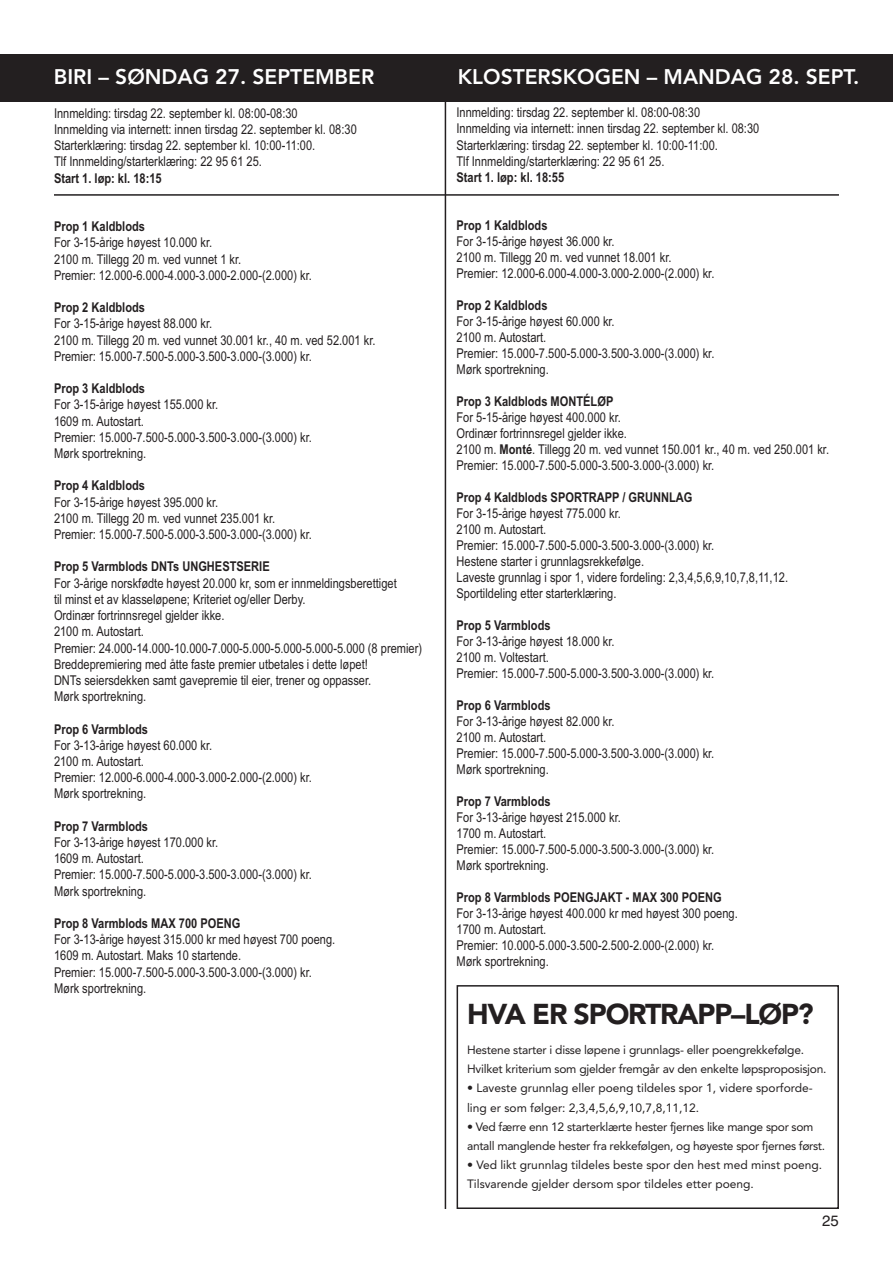
<style>
.page{position:relative;width:893px;height:1263px;background:#fff}
.page>*{position:absolute;margin:0;border:0;box-sizing:border-box;transform-origin:0 0}
.t1{font:900 28.5px "Avenir";letter-spacing:-.04em;color:#231f20}
.t2{font:800 21px "Avenir";color:#fff}
.t3{font:15px "Helvetica";color:#231f20}
.t4{font:13.5px/16.2px "Arial Narrow";color:#231f20}
.t5{font:700 13.5px "Arial Narrow";color:#231f20}
.t6{font:12px/19px "Avenir";letter-spacing:-.02em;color:#231f20}
.t7{font:12px/19px "Avenir";color:#231f20}
.s1{font-weight:700}
</style>
<div class="page">
<div style="left:0;top:54px;width:893px;height:48px;background:#231f20"></div>
<hr style="left:445px;top:54px;width:1px;height:1155px;background:#231f20">
<hr style="left:54px;top:194px;width:785px;height:2px;background:#231f20">
<div style="left:457px;top:985px;width:382px;height:224px;border:2px solid #231f20"></div>
<h2 class="t2" style="left:54px;top:60px;width:322px">BIRI – SØNDAG 27. SEPTEMBER</h2>
<h2 class="t2" style="left:458px;top:60px;width:403px">KLOSTERSKOGEN – MANDAG 28. SEPT.</h2>
<p class="t4" style="left:456px;top:104px;width:304px">Innmelding: tirsdag 22. september kl. 08:00-08:30<br>Innmelding via internett: innen tirsdag 22. september kl. 08:30<br>Starterklæring: tirsdag 22. september kl. 10:00-11:00.<br>Tlf Innmelding/starterklæring: 22 95 61 25.</p>
<p class="t5" style="left:456px;top:169px;width:109px">Start 1. løp: kl. 18:55</p>
<p class="t5" style="left:456px;top:218px;width:93px">Prop 1 Kaldblods</p>
<p class="t4" style="left:456px;top:234px;width:259px">For 3-15-årige høyest 36.000 kr.<br>2100 m. Tillegg 20 m. ved vunnet 18.001 kr.<br>Premier: 12.000-6.000-4.000-3.000-2.000-(2.000) kr.</p>
<p class="t5" style="left:456px;top:298px;width:93px">Prop 2 Kaldblods</p>
<p class="t4" style="left:456px;top:314px;width:259px">For 3-15-årige høyest 60.000 kr.<br>2100 m. Autostart.<br>Premier: 15.000-7.500-5.000-3.500-3.000-(3.000) kr.<br>Mørk sportrekning.</p>
<p class="t5" style="left:456px;top:394px;width:158px">Prop 3 Kaldblods MONTÉLØP</p>
<p class="t4" style="left:456px;top:410px;width:374px">For 5-15-årige høyest 400.000 kr.<br>Ordinær fortrinnsregel gjelder ikke.<br>2100 m. <span class="s1">Monté</span>. Tillegg 20 m. ved vunnet 150.001 kr., 40 m. ved 250.001 kr.<br>Premier: 15.000-7.500-5.000-3.500-3.000-(3.000) kr.</p>
<p class="t5" style="left:456px;top:490px;width:237px">Prop 4 Kaldblods SPORTRAPP / GRUNNLAG</p>
<p class="t4" style="left:456px;top:506px;width:333px">For 3-15-årige høyest 775.000 kr.<br>2100 m. Autostart.<br>Premier: 15.000-7.500-5.000-3.500-3.000-(3.000) kr.<br>Hestene starter i grunnlagsrekkefølge.<br>Laveste grunnlag i spor 1, videre fordeling: 2,3,4,5,6,9,10,7,8,11,12.<br>Sportildeling etter starterklæring.</p>
<p class="t5" style="left:456px;top:618px;width:96px">Prop 5 Varmblods</p>
<p class="t4" style="left:456px;top:633px;width:259px">For 3-13-årige høyest 18.000 kr.<br>2100 m. Voltestart.<br>Premier: 15.000-7.500-5.000-3.500-3.000-(3.000) kr.</p>
<p class="t5" style="left:456px;top:698px;width:96px">Prop 6 Varmblods</p>
<p class="t4" style="left:456px;top:713px;width:259px">For 3-13-årige høyest 82.000 kr.<br>2100 m. Autostart.<br>Premier: 15.000-7.500-5.000-3.500-3.000-(3.000) kr.<br>Mørk sportrekning.</p>
<p class="t5" style="left:456px;top:794px;width:96px">Prop 7 Varmblods</p>
<p class="t4" style="left:456px;top:809px;width:259px">For 3-13-årige høyest 215.000 kr.<br>1700 m. Autostart.<br>Premier: 15.000-7.500-5.000-3.500-3.000-(3.000) kr.<br>Mørk sportrekning.</p>
<p class="t5" style="left:456px;top:889px;width:267px">Prop 8 Varmblods POENGJAKT - MAX 300 POENG</p>
<p class="t4" style="left:456px;top:905px;width:283px">For 3-13-årige høyest 400.000 kr med høyest 300 poeng.<br>1700 m. Autostart.<br>Premier: 10.000-5.000-3.500-2.500-2.000-(2.000) kr.<br>Mørk sportrekning.</p>
<h1 class="t1" style="left:467px;top:990px;width:348px">HVA ER SPORTRAPP–LØP?</h1>
<p class="t6" style="left:467px;top:1040px;width:361px">Hestene starter i disse løpene i grunnlags- eller poengrekkefølge.<br>Hvilket kriterium som gjelder fremgår av den enkelte løpsproposisjon.</p>
<p class="t7" style="left:467px;top:1078px;width:347px">• Laveste grunnlag eller poeng tildeles spor 1, videre sporforde&shy;ling er som følger: 2,3,4,5,6,9,10,7,8,11,12.</p>
<p class="t6" style="left:467px;top:1116px;width:360px">• Ved færre enn 12 starterklærte hester fjernes like mange spor som antall manglende hester fra rekkefølgen, og høyeste spor fjernes først.</p>
<p class="t7" style="left:467px;top:1155px;width:357px">• Ved likt grunnlag tildeles beste spor den hest med minst poeng.<br>Tilsvarende gjelder dersom spor tildeles etter poeng.</p>
<p class="t4" style="left:54px;top:105px;width:304px">Innmelding: tirsdag 22. september kl. 08:00-08:30<br>Innmelding via internett: innen tirsdag 22. september kl. 08:30<br>Starterklæring: tirsdag 22. september kl. 10:00-11:00.<br>Tlf Innmelding/starterklæring: 22 95 61 25.</p>
<p class="t5" style="left:54px;top:170px;width:109px">Start 1. løp: kl. 18:15</p>
<p class="t5" style="left:54px;top:219px;width:93px">Prop 1 Kaldblods</p>
<p class="t4" style="left:54px;top:235px;width:259px">For 3-15-årige høyest 10.000 kr.<br>2100 m. Tillegg 20 m. ved vunnet 1 kr.<br>Premier: 12.000-6.000-4.000-3.000-2.000-(2.000) kr.</p>
<p class="t5" style="left:54px;top:300px;width:93px">Prop 2 Kaldblods</p>
<p class="t4" style="left:54px;top:316px;width:323px">For 3-15-årige høyest 88.000 kr.<br>2100 m. Tillegg 20 m. ved vunnet 30.001 kr., 40 m. ved 52.001 kr.<br>Premier: 15.000-7.500-5.000-3.500-3.000-(3.000) kr.</p>
<p class="t5" style="left:54px;top:381px;width:93px">Prop 3 Kaldblods</p>
<p class="t4" style="left:54px;top:397px;width:259px">For 3-15-årige høyest 155.000 kr.<br>1609 m. Autostart.<br>Premier: 15.000-7.500-5.000-3.500-3.000-(3.000) kr.<br>Mørk sportrekning.</p>
<p class="t5" style="left:54px;top:478px;width:93px">Prop 4 Kaldblods</p>
<p class="t4" style="left:54px;top:494px;width:259px">For 3-15-årige høyest 395.000 kr.<br>2100 m. Tillegg 20 m. ved vunnet 235.001 kr.<br>Premier: 15.000-7.500-5.000-3.500-3.000-(3.000) kr.</p>
<p class="t5" style="left:54px;top:559px;width:217px">Prop 5 Varmblods DNTs UNGHESTSERIE</p>
<p class="t4" style="left:54px;top:575px;width:370px">For 3-årige norskfødte høyest 20.000 kr, som er innmeldingsberettiget<br>til minst et av klasseløpene; Kriteriet og/eller Derby.<br>Ordinær fortrinnsregel gjelder ikke.<br>2100 m. Autostart.<br>Premier: 24.000-14.000-10.000-7.000-5.000-5.000-5.000-5.000 (8 premier)<br>Breddepremiering med åtte faste premier utbetales i dette løpet!<br>DNTs seiersdekken samt gavepremie til eier, trener og oppasser.<br>Mørk sportrekning.</p>
<p class="t5" style="left:54px;top:721px;width:96px">Prop 6 Varmblods</p>
<p class="t4" style="left:54px;top:737px;width:259px">For 3-13-årige høyest 60.000 kr.<br>2100 m. Autostart.<br>Premier: 12.000-6.000-4.000-3.000-2.000-(2.000) kr.<br>Mørk sportrekning.</p>
<p class="t5" style="left:54px;top:818px;width:96px">Prop 7 Varmblods</p>
<p class="t4" style="left:54px;top:834px;width:259px">For 3-13-årige høyest 170.000 kr.<br>1609 m. Autostart.<br>Premier: 15.000-7.500-5.000-3.500-3.000-(3.000) kr.<br>Mørk sportrekning.</p>
<p class="t5" style="left:54px;top:915px;width:188px">Prop 8 Varmblods MAX 700 POENG</p>
<p class="t4" style="left:54px;top:931px;width:283px">For 3-13-årige høyest 315.000 kr med høyest 700 poeng.<br>1609 m. Autostart. Maks 10 startende.<br>Premier: 15.000-7.500-5.000-3.500-3.000-(3.000) kr.<br>Mørk sportrekning.</p>
<p class="t3" style="left:822px;top:1212px;width:18px">25</p>
</div>
